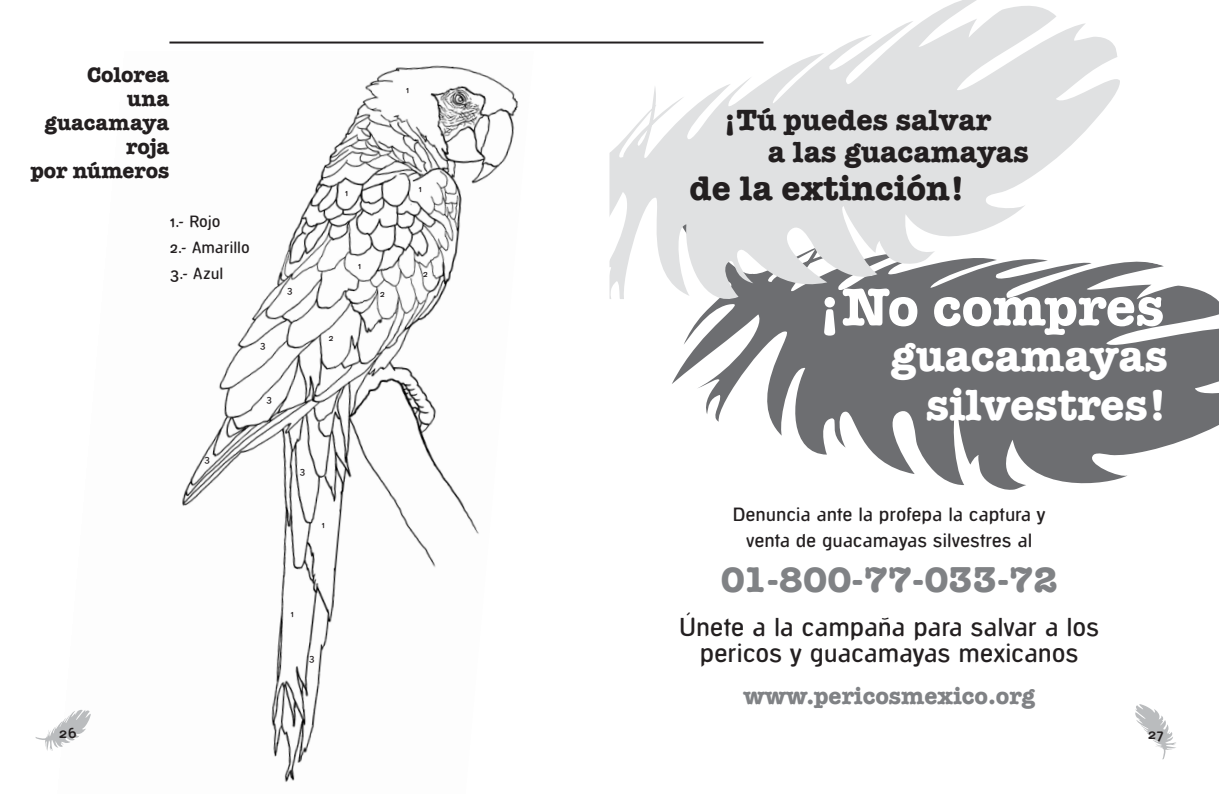
<style>
.page{position:relative;width:1219px;height:794px;background:#fff}
.page>*{position:absolute;margin:0;border:0;box-sizing:border-box;transform-origin:0 0}
.t1{font:700 55px "American Typewriter";color:#fff}
.t2{font:700 45px/48px "American Typewriter";color:#fff;text-align:right}
.t3{font:700 37px "American Typewriter";color:#808285}
.t4{font:700 35px "American Typewriter";color:#231f20}
.t5{font:700 30px/32px "American Typewriter";color:#231f20}
.t6{font:500 27px/26px "Decon Struct";letter-spacing:-.005em;color:#231f20;text-align:center}
.t7{font:700 24px "American Typewriter";color:#808285}
.t8{font:700 22px/24px "American Typewriter";color:#231f20;text-align:right}
.t9{font:500 20px/26px "Decon Struct";letter-spacing:-.005em;color:#231f20;text-align:center}
.t10{font:500 17px/26px "Decon Struct";letter-spacing:-.005em;color:#231f20}
.t11{font:700 14px "Decon Struct";color:#231f20}
.t12{font:500 10px "Decon Struct";color:#231f20}
</style>
<div class="page">
<svg style="left:1135px;top:704px;width:41px;height:55px"></svg>
<hr style="left:169px;top:42px;width:594px;height:2px;background:#231f20">
<img style="left:182px;top:65px;width:337px;height:717px">
<svg style="left:35px;top:709px;width:56px;height:42px"></svg>
<svg style="left:672px;top:261px;width:547px;height:229px;fill:#6d6e71"></svg>
<svg style="left:609px;top:0;width:512px;height:299px;fill:#e0e1e2"></svg>
<p class="t8" style="left:31px;top:61px;width:140px">Colorea<br>una guacamaya roja<br>por números</p>
<p class="t10" style="left:169px;top:209px;width:82px">1.- Rojo<br>2.- Amarillo<br>3.- Azul</p>
<p class="t12" style="left:287px;top:284px;width:7px">3</p>
<p class="t12" style="left:260px;top:339px;width:7px">3</p>
<p class="t12" style="left:266px;top:393px;width:7px">3</p>
<p class="t12" style="left:345px;top:187px;width:5px">1</p>
<p class="t12" style="left:329px;top:332px;width:7px">2</p>
<p class="t12" style="left:358px;top:260px;width:5px">1</p>
<p class="t12" style="left:380px;top:288px;width:7px">2</p>
<p class="t12" style="left:204px;top:453px;width:7px">3</p>
<p class="t12" style="left:300px;top:465px;width:7px">3</p>
<p class="t12" style="left:322px;top:519px;width:5px">1</p>
<p class="t12" style="left:406px;top:85px;width:5px">1</p>
<p class="t12" style="left:419px;top:183px;width:5px">1</p>
<p class="t12" style="left:423px;top:268px;width:7px">2</p>
<p class="t11" style="left:59px;top:725px;width:20px">26</p>
<p class="t12" style="left:290px;top:608px;width:5px">1</p>
<p class="t12" style="left:309px;top:652px;width:7px">3</p>
<h3 class="t5" style="left:768px;top:103px;width:262px;text-indent:-44px">¡Tú puedes salvar<br>a las guacamayas</h3>
<h3 class="t4" style="left:689px;top:158px;width:277px">de la extinción!</h3>
<h1 class="t1" style="left:818px;top:259px;width:348px">¡No compres</h1>
<h2 class="t2" style="left:891px;top:330px;width:278px">guacamayas silvestres!</h2>
<p class="t9" style="left:733px;top:502px;width:314px">Denuncia ante la profepa la captura y venta de guacamayas silvestres al</p>
<h3 class="t3" style="left:721px;top:547px;width:338px">01-800-77-033-72</h3>
<h3 class="t6" style="left:679px;top:614px;width:422px">Únete a la campaña para salvar a los pericos y guacamayas mexicanos</h3>
<p class="t7" style="left:743px;top:675px;width:293px">www.pericosmexico.org</p>
<p class="t11" style="left:1147px;top:726px;width:18px">27</p>
</div>
